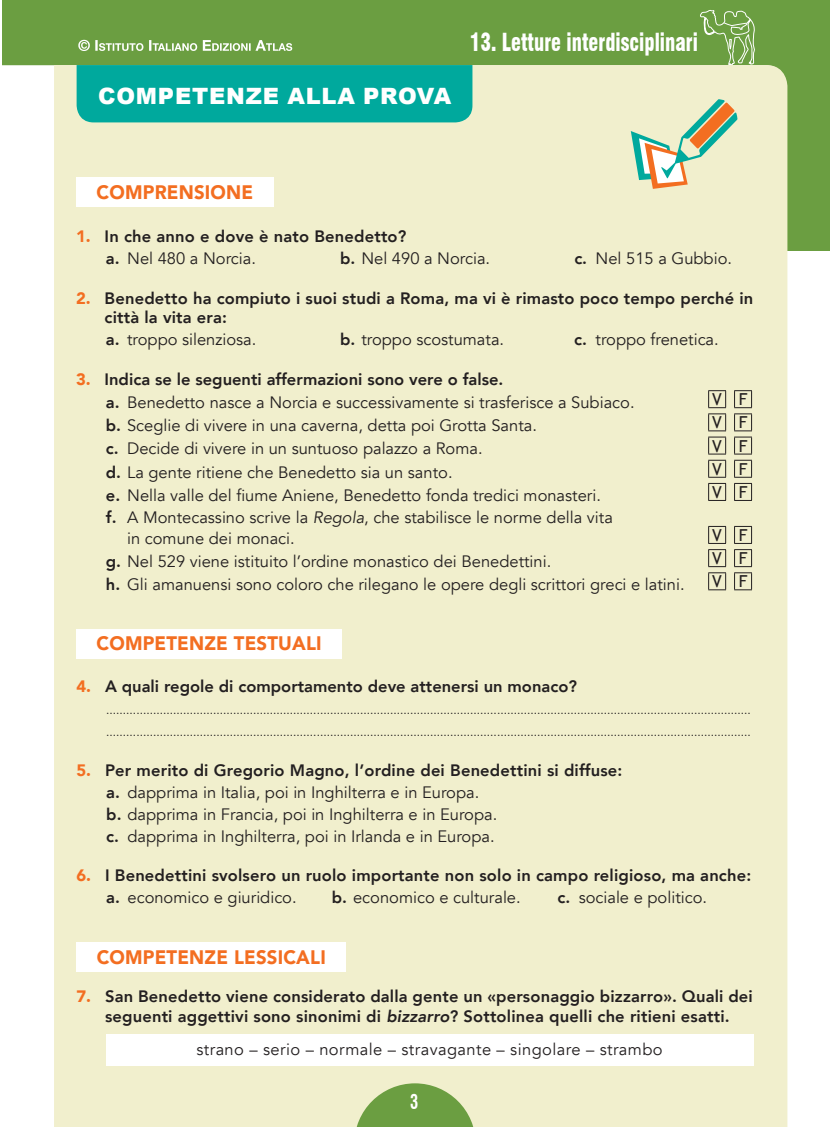
<style>
.page{position:relative;width:830px;height:1127px;background:#fff}
.page>*{position:absolute;margin:0;border:0;box-sizing:border-box;transform-origin:0 0}
.t1{font:900 condensed 24.3px "Swiss 721 BT";color:#fff;scale:.82 1}
.t2{font:900 22.5px "Arial";letter-spacing:.035em;color:#fff}
.t3{font:700 condensed 19.8px "Swiss 721 BT";color:#fff;scale:.82 1}
.t4{font:900 19.5px "Avenir";letter-spacing:.01em;color:#f36e21;scale:.95 1}
.t5{font:16.5px/21.9px "Avenir";color:#231f20}
.t6{font:800 16.5px/21.9px "Avenir";letter-spacing:.01em;color:#231f20}
.t7{font:16.5px "Avenir";letter-spacing:.025em;color:#231f20}
.t8{font:16.5px "Trebuchet MS";color:#231f20}
.t9{font:12px/21.9px "Avenir";color:#231f20}
.s1{font-weight:900;color:#f36e21}
.s2{font-weight:400}
.s3{font-weight:800}
.s4{font-style:italic}
</style>
<div class="page">
<div style="left:2px;top:0;width:827px;height:251px;background:#6b9e41"></div>
<div style="left:2px;top:65px;width:52px;height:186px;background:#fff"></div>
<svg style="left:700px;top:10px;width:55px;height:55px"></svg>
<div style="left:54px;top:65px;width:733px;height:1062px;background:#f1efcd"></div>
<svg style="left:708px;top:390px;width:18px;height:41px"></svg>
<svg style="left:733px;top:390px;width:18px;height:41px"></svg>
<svg style="left:708px;top:437px;width:18px;height:64px"></svg>
<svg style="left:733px;top:437px;width:18px;height:64px"></svg>
<svg style="left:708px;top:526px;width:18px;height:64px"></svg>
<svg style="left:733px;top:526px;width:18px;height:64px"></svg>
<div style="left:77px;top:65px;width:395px;height:57px;background:#00a99d"></div>
<svg style="left:630px;top:99px;width:107px;height:90px;background:#d0d6b5"></svg>
<div style="left:76px;top:629px;width:265px;height:29px;background:#fff"></div>
<div style="left:76px;top:177px;width:197px;height:29px;background:#fff"></div>
<div style="left:106px;top:1035px;width:646px;height:31px;background:#fff"></div>
<div style="left:76px;top:943px;width:270px;height:29px;background:#fff"></div>
<svg style="left:354px;top:1083px;width:121px;height:44px;background:#92b66a"></svg>
<svg style="left:78px;top:40px;width:214px;height:11px"></svg>
<h2 class="t2" style="left:98px;top:79px;width:78px">COMPETEN</h2>
<h2 class="t2" style="left:245px;top:79px;width:190px">ZE ALLA PROVA</h2>
<h1 class="t1" style="left:469px;top:28px;width:279px">13. Letture interdisciplinari</h1>
<p class="t4" style="left:97px;top:175px;width:166px">COMPRENSIONE</p>
<p class="t6" style="left:106px;top:224px;width:302px;text-indent:-30px"><span class="s1">1.</span> In che anno e dove è nato Benedetto? a. <span class="s2">Nel 480 a Norcia.</span></p>
<p class="t5" style="left:340px;top:248px;width:151px"><span class="s3">b.</span> Nel 490 a Norcia.</p>
<p class="t5" style="left:574px;top:248px;width:159px"><span class="s3">c.</span> Nel 515 a Gubbio.</p>
<p class="t6" style="left:105px;top:287px;width:650px;line-height:19.8px;text-indent:-28px"><span class="s1">2.</span> Benedetto ha compiuto i suoi studi a Roma, ma vi è rimasto poco tempo perché in città la vita era:</p>
<p class="t5" style="left:106px;top:329px;width:152px"><span class="s3">a.</span> troppo silenziosa.</p>
<p class="t5" style="left:340px;top:329px;width:165px"><span class="s3">b.</span> troppo scostumata.</p>
<p class="t5" style="left:574px;top:329px;width:146px"><span class="s3">c.</span> troppo frenetica.</p>
<p class="t5" style="left:106px;top:368px;width:530px;line-height:23.2px;text-indent:-30px"><span class="s1">3.</span> <span class="s3">Indica se le seguenti affermazioni sono vere o false.<br>a.</span> Benedetto nasce a Norcia e successivamente si trasferisce a Subiaco.</p>
<p class="t8" style="left:712px;top:390px;width:37px">V F</p>
<p class="t5" style="left:106px;top:415px;width:432px"><span class="s3">b.</span> Sceglie di vivere in una caverna, detta poi Grotta Santa.</p>
<p class="t8" style="left:712px;top:413px;width:37px">V F</p>
<p class="t5" style="left:106px;top:438px;width:378px"><span class="s3">c.</span> Decide di vivere in un suntuoso palazzo a Roma.</p>
<p class="t8" style="left:712px;top:436px;width:37px">V F</p>
<p class="t5" style="left:106px;top:461px;width:348px"><span class="s3">d.</span> La gente ritiene che Benedetto sia un santo.</p>
<p class="t8" style="left:712px;top:459px;width:37px">V F</p>
<p class="t5" style="left:106px;top:484px;width:496px"><span class="s3">e.</span> Nella valle del fiume Aniene, Benedetto fonda tredici monasteri.</p>
<p class="t8" style="left:712px;top:482px;width:37px">V F</p>
<p class="t5" style="left:127px;top:507px;width:487px;line-height:21px;text-indent:-21px"><span class="s3">f.</span> A Montecassino scrive la <span class="s4">Regola</span>, che stabilisce le norme della vita in comune dei monaci.</p>
<p class="t8" style="left:712px;top:525px;width:37px">V F</p>
<p class="t5" style="left:106px;top:551px;width:447px"><span class="s3">g.</span> Nel 529 viene istituito l’ordine monastico dei Benedettini.</p>
<p class="t8" style="left:712px;top:549px;width:37px">V F</p>
<p class="t5" style="left:106px;top:574px;width:580px"><span class="s3">h.</span> Gli amanuensi sono coloro che rilegano le opere degli scrittori greci e latini.</p>
<p class="t8" style="left:712px;top:572px;width:37px">V F</p>
<p class="t4" style="left:96px;top:627px;width:238px">COMPETENZE TESTUALI</p>
<p class="t6" style="left:76px;top:674px;width:501px"><span class="s1">4.</span> A quali regole di comportamento deve attenersi un monaco?</p>
<p class="t9" style="left:106px;top:699px;width:645px">................................................................................................................................................................................................. .................................................................................................................................................................................................</p>
<p class="t5" style="left:106px;top:759px;width:517px;text-indent:-30px"><span class="s1">5.</span> <span class="s3">Per merito di Gregorio Magno, l’ordine dei Benedettini si diffuse: a.</span> dapprima in Italia, poi in Inghilterra e in Europa.<br><span class="s3">b.</span> dapprima in Francia, poi in Inghilterra e in Europa.<br><span class="s3">c.</span> dapprima in Inghilterra, poi in Irlanda e in Europa.</p>
<p class="t6" style="left:106px;top:863px;width:646px;text-indent:-30px"><span class="s1">6.</span> I Benedettini svolsero un ruolo importante non solo in campo religioso, ma anche: a. <span class="s2">economico e giuridico.</span></p>
<p class="t5" style="left:331px;top:887px;width:190px"><span class="s3">b.</span> economico e culturale.</p>
<p class="t5" style="left:557px;top:887px;width:151px"><span class="s3">c.</span> sociale e politico.</p>
<p class="t4" style="left:97px;top:940px;width:242px">COMPETENZE LESSICALI</p>
<p class="t6" style="left:76px;top:985px;width:677px;line-height:19.8px;text-align:center"><span class="s1">7.</span> San Benedetto viene considerato dalla gente un «personaggio bizzarro». Quali dei seguenti aggettivi sono sinonimi di <span class="s4">bizzarro</span>? Sottolinea quelli che ritieni esatti.</p>
<p class="t7" style="left:196px;top:1039px;width:467px">strano – serio – normale – stravagante – singolare – strambo</p>
<p class="t3" style="left:410px;top:1090px;width:11px">3</p>
</div>
